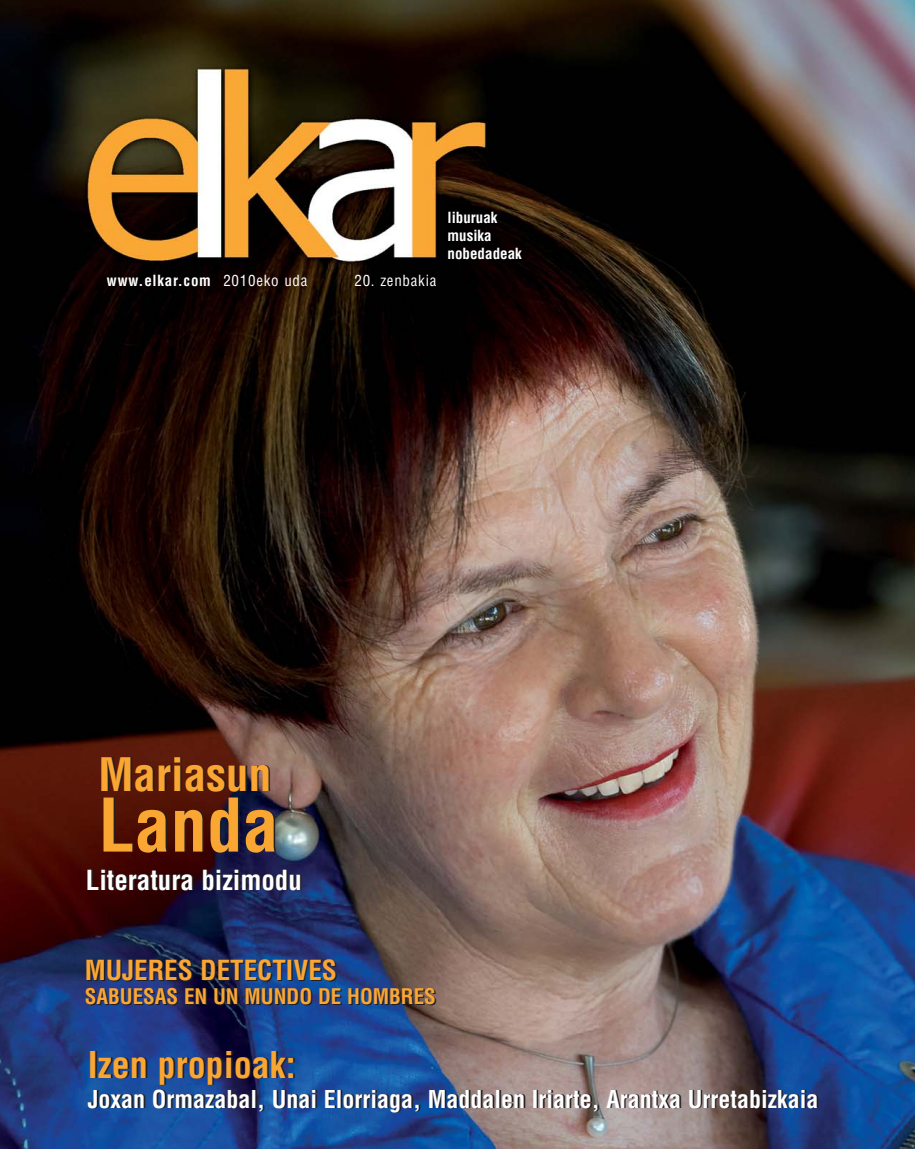
<style>
.page{position:relative;width:915px;height:1149px;background:#fff}
.page>*{position:absolute;margin:0;border:0;box-sizing:border-box;transform-origin:0 0}
.t1{font:700 condensed 72px "Helvetica";color:#faa633}
.t2{font:700 condensed 45px "Helvetica";color:#faa633}
.t3{font:700 condensed 36px "Helvetica";color:#faa633}
.t4{font:700 condensed 27px "Helvetica";color:#fff}
.t5{font:700 condensed 27px "Helvetica";color:#faa633}
.t6{font:700 condensed 24px "Helvetica";color:#fff}
.t7{font:700 condensed 21px "Helvetica";color:#faa633}
.t8{font:700 condensed 15px/18px "Helvetica";color:#fff}
.t9{font:700 condensed 15px "Helvetica";letter-spacing:.05em;color:#fff}
.t10{font:condensed 15px "Helvetica";letter-spacing:.05em;color:#fff}
.s1{font-weight:400}
</style>
<div class="page">
<img style="left:0;top:0;width:914px;height:1148px">
<p class="t9" style="left:107px;top:275px;width:202px">www.elkar.com <span class="s1">2010eko uda</span></p>
<p class="t10" style="left:354px;top:275px;width:83px">20. zenbakia</p>
<p class="t8" style="left:447px;top:209px;width:76px">liburuak musika nobedadeak</p>
<h2 class="t2" style="left:99px;top:756px;width:174px">Mariasun</h2>
<h1 class="t1" style="left:99px;top:797px;width:182px">Landa</h1>
<p class="t4" style="left:86px;top:869px;width:217px">Literatura bizimodu</p>
<p class="t5" style="left:85px;top:959px;width:253px">MUJERES DETECTIVES</p>
<p class="t7" style="left:85px;top:987px;width:352px">SABUESAS EN UN MUNDO DE HOMBRES</p>
<h3 class="t3" style="left:88px;top:1050px;width:209px">Izen propioak:</h3>
<p class="t6" style="left:88px;top:1089px;width:731px">Joxan Ormazabal, Unai Elorriaga, Maddalen Iriarte, Arantxa Urretabizkaia</p>
</div>
